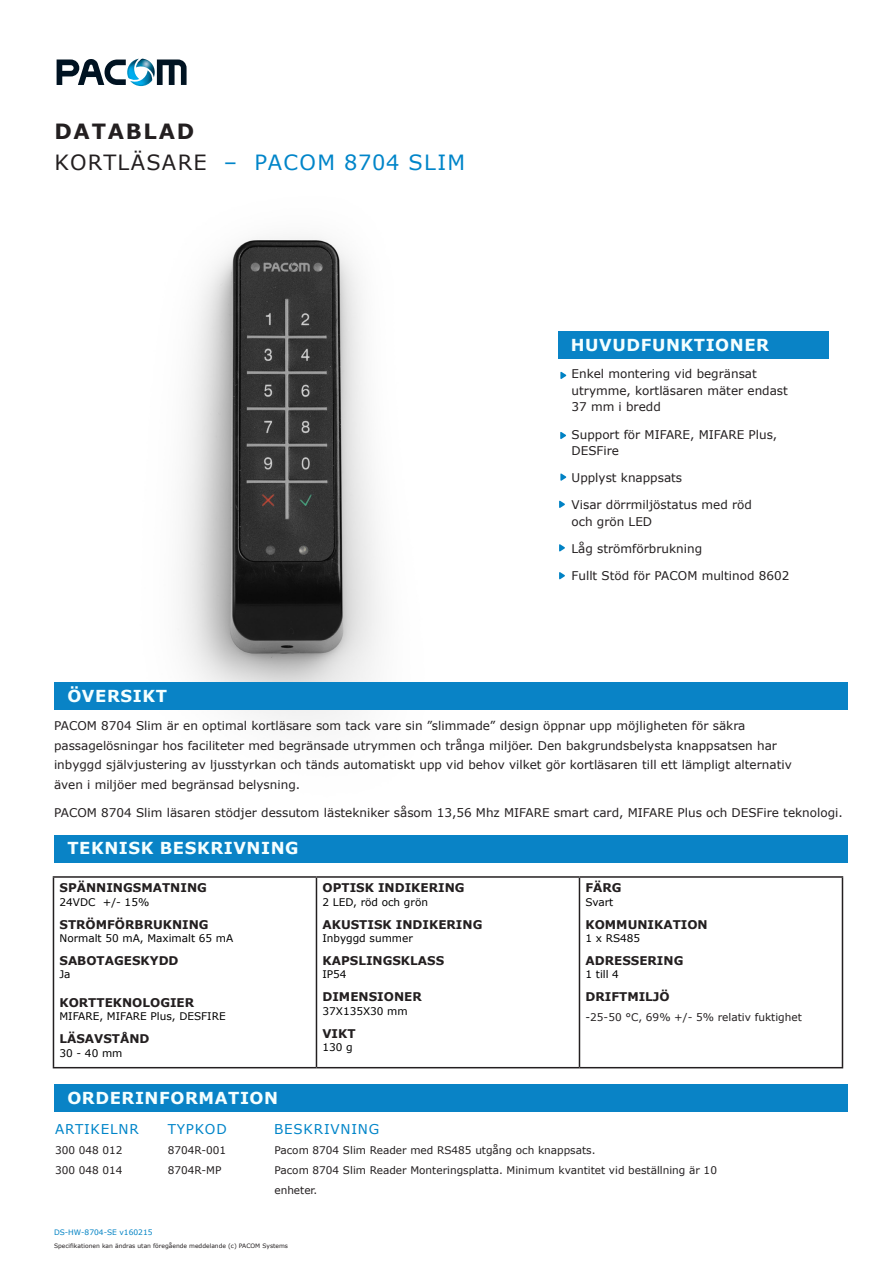
<style>
.page{position:relative;width:893px;height:1263px;background:#fff}
.page>*{position:absolute;margin:0;border:0;box-sizing:border-box;transform-origin:0 0}
.Heading_Cover_-_ligh{font:21px "Verdana";letter-spacing:.065em;color:#0085c9}
.Heading_Cover_-_Bold{font:700 21px "Verdana";letter-spacing:.085em;color:#231f20}
.Rub2{font:700 16.5px "Verdana";letter-spacing:.035em;color:#f5ffff}
.t1{font:13.5px "Verdana";letter-spacing:.06em;color:#0085c9}
.Body_Text{font:12px/19.5px "Verdana";color:#231f20}
.Huvudfunktioner_bröd{font:12px/16.5px "Verdana";color:#231f20}
.Beskrivningstext_brö{font:700 12px "Verdana";color:#231f20}
.Beskrivningstext_brö-2{font:10.5px/19.5px "Verdana";color:#231f20}
.Beskrivningstext_brö-3{font:10.5px "Verdana";color:#000}
.Body_Text-2{font:7.5px "Verdana";color:#0082c4}
.Body_Text-3{font:6px "Verdana";color:#231f20}
.s1{color:#231f20}
.s2{color:#000}
</style>
<div class="page">
<img style="left:54px;top:58px;width:635px;height:666px">
<svg style="left:560px;top:371px;width:7px;height:9px"></svg>
<svg style="left:560px;top:431px;width:7px;height:9px"></svg>
<svg style="left:559px;top:500px;width:7px;height:8px"></svg>
<svg style="left:560px;top:473px;width:7px;height:8px"></svg>
<svg style="left:559px;top:544px;width:7px;height:8px"></svg>
<svg style="left:559px;top:571px;width:7px;height:9px"></svg>
<div style="left:559px;top:331px;width:270px;height:28px;background:#0983c6"></div>
<div style="left:54px;top:683px;width:793px;height:27px;background:#0983c6"></div>
<div style="left:54px;top:835px;width:793px;height:27px;background:#0983c6"></div>
<div style="left:54px;top:1084px;width:793px;height:28px;background:#0983c6"></div>
<hr style="left:53px;top:876px;width:263px;height:2px;background:#231f20">
<hr style="left:53px;top:878px;width:1px;height:189px;background:#231f20">
<hr style="left:316px;top:876px;width:263px;height:2px;background:#231f20">
<hr style="left:316px;top:878px;width:1px;height:189px;background:#231f20">
<hr style="left:579px;top:876px;width:264px;height:2px;background:#231f20">
<hr style="left:579px;top:878px;width:1px;height:189px;background:#231f20">
<hr style="left:842px;top:878px;width:1px;height:189px;background:#231f20">
<hr style="left:53px;top:1067px;width:263px;height:1px;background:#231f20">
<hr style="left:316px;top:1067px;width:263px;height:1px;background:#231f20">
<hr style="left:579px;top:1067px;width:264px;height:1px;background:#231f20">
<svg style="left:55px;top:59px;width:71px;height:30px"></svg>
<svg style="left:156px;top:59px;width:31px;height:30px"></svg>
<img style="left:127px;top:59px;width:28px;height:27px">
<p class="Heading_Cover_-_Bold" style="left:54px;top:117px;width:141px">DATABLAD</p>
<p class="Heading_Cover_-_ligh" style="left:54px;top:148px;width:412px"><span class="s1">KORTLÄSARE</span> – PACOM 8704 SLIM</p>
<p class="Rub2" style="left:67px;top:684px;width:101px">ÖVERSIKT</p>
<p class="Rub2" style="left:571px;top:334px;width:200px">HUVUDFUNKTIONER</p>
<p class="Huvudfunktioner_bröd" style="left:572px;top:366px;width:218px">Enkel montering vid begränsat utrymme, kortläsaren mäter endast<br>37 mm i bredd</p>
<p class="Huvudfunktioner_bröd" style="left:572px;top:426px;width:207px">Support för MIFARE, MIFARE Plus,<br>DESFire</p>
<p class="Huvudfunktioner_bröd" style="left:572px;top:469px;width:112px">Upplyst knappsats</p>
<p class="Huvudfunktioner_bröd" style="left:572px;top:497px;width:182px">Visar dörrmiljöstatus med röd och grön LED</p>
<p class="Huvudfunktioner_bröd" style="left:572px;top:540px;width:132px">Låg strömförbrukning</p>
<p class="Huvudfunktioner_bröd" style="left:572px;top:567px;width:219px">Fullt Stöd för PACOM multinod 8602</p>
<p class="Body_Text" style="left:54px;top:716px;width:739px">PACOM 8704 Slim är en optimal kortläsare som tack vare sin ”slimmade” design öppnar upp möjligheten för säkra passagelösningar hos faciliteter med begränsade utrymmen och trånga miljöer. Den bakgrundsbelysta knappsatsen har inbyggd självjustering av ljusstyrkan och tänds automatiskt upp vid behov vilket gör kortläsaren till ett lämpligt alternativ även i miljöer med begränsad belysning.</p>
<p class="Body_Text" style="left:54px;top:803px;width:790px">PACOM 8704 Slim läsaren stödjer dessutom lästekniker såsom 13,56 Mhz MIFARE smart card, MIFARE Plus och DESFire teknologi.</p>
<p class="Rub2" style="left:67px;top:837px;width:233px">TEKNISK BESKRIVNING</p>
<p class="Beskrivningstext_brö" style="left:59px;top:879px;width:149px">SPÄNNINGSMATNING</p>
<p class="Beskrivningstext_brö-3" style="left:59px;top:895px;width:91px">24VDC +/- 15%</p>
<p class="Beskrivningstext_brö" style="left:59px;top:916px;width:151px">STRÖMFÖRBRUKNING</p>
<p class="Beskrivningstext_brö-3" style="left:59px;top:931px;width:175px">Normalt 50 mA, Maximalt 65 mA</p>
<p class="Beskrivningstext_brö" style="left:59px;top:952px;width:121px">SABOTAGESKYDD</p>
<p class="Beskrivningstext_brö-3" style="left:59px;top:967px;width:13px">Ja</p>
<p class="Beskrivningstext_brö" style="left:59px;top:994px;width:136px">KORTTEKNOLOGIER</p>
<p class="Beskrivningstext_brö-3" style="left:59px;top:1009px;width:168px">MIFARE, MIFARE Plus, DESFIRE</p>
<p class="Beskrivningstext_brö" style="left:59px;top:1030px;width:92px">LÄSAVSTÅND</p>
<p class="Beskrivningstext_brö-3" style="left:59px;top:1046px;width:64px">30 - 40 mm</p>
<p class="Beskrivningstext_brö" style="left:322px;top:879px;width:144px">OPTISK INDIKERING</p>
<p class="Beskrivningstext_brö-3" style="left:322px;top:895px;width:107px">2 LED, röd och grön</p>
<p class="Beskrivningstext_brö" style="left:322px;top:916px;width:161px">AKUSTISK INDIKERING</p>
<p class="Beskrivningstext_brö-3" style="left:322px;top:931px;width:92px">Inbyggd summer</p>
<p class="Beskrivningstext_brö" style="left:322px;top:952px;width:123px">KAPSLINGSKLASS</p>
<p class="Beskrivningstext_brö-3" style="left:322px;top:967px;width:26px">IP54</p>
<p class="Beskrivningstext_brö" style="left:322px;top:988px;width:101px">DIMENSIONER</p>
<p class="Beskrivningstext_brö-3" style="left:322px;top:1004px;width:87px">37X135X30 mm</p>
<p class="Beskrivningstext_brö" style="left:322px;top:1025px;width:35px">VIKT</p>
<p class="Beskrivningstext_brö-3" style="left:322px;top:1040px;width:32px">130 g</p>
<p class="Beskrivningstext_brö" style="left:585px;top:879px;width:38px">FÄRG</p>
<p class="Beskrivningstext_brö-3" style="left:585px;top:895px;width:29px">Svart</p>
<p class="Beskrivningstext_brö" style="left:585px;top:916px;width:124px">KOMMUNIKATION</p>
<p class="Beskrivningstext_brö-3" style="left:585px;top:931px;width:56px">1 x RS485</p>
<p class="Beskrivningstext_brö" style="left:585px;top:952px;width:99px">ADRESSERING</p>
<p class="Beskrivningstext_brö-3" style="left:585px;top:967px;width:35px">1 till 4</p>
<p class="Beskrivningstext_brö" style="left:585px;top:988px;width:86px">DRIFTMILJÖ</p>
<p class="Beskrivningstext_brö-2" style="left:585px;top:1007px;width:218px"><span class="s2">-</span>25-50 °C, 69% +/- 5% relativ fuktighet</p>
<p class="Rub2" style="left:67px;top:1086px;width:212px">ORDERINFORMATION</p>
<p class="t1" style="left:55px;top:1120px;width:85px">ARTIKELNR</p>
<p class="t1" style="left:168px;top:1120px;width:61px">TYPKOD</p>
<p class="t1" style="left:274px;top:1120px;width:107px">BESKRIVNING</p>
<p class="Beskrivningstext_brö-2" style="left:55px;top:1140px;width:69px">300 048 012</p>
<p class="Beskrivningstext_brö-2" style="left:168px;top:1140px;width:60px">8704R-001</p>
<p class="Beskrivningstext_brö-2" style="left:274px;top:1140px;width:323px">Pacom 8704 Slim Reader med RS485 utgång och knappsats.</p>
<p class="Beskrivningstext_brö-2" style="left:55px;top:1160px;width:69px">300 048 014</p>
<p class="Beskrivningstext_brö-2" style="left:168px;top:1160px;width:55px">8704R-MP</p>
<p class="Beskrivningstext_brö-2" style="left:274px;top:1160px;width:444px">Pacom 8704 Slim Reader Monteringsplatta. Minimum kvantitet vid beställning är 10 enheter.</p>
<p class="Body_Text-2" style="left:54px;top:1227px;width:100px">DS-HW-8704-SE v160215</p>
<p class="Body_Text-3" style="left:54px;top:1242px;width:236px">Specifikationen kan ändras utan föregående meddelande (c) PACOM Systems</p>
</div>
